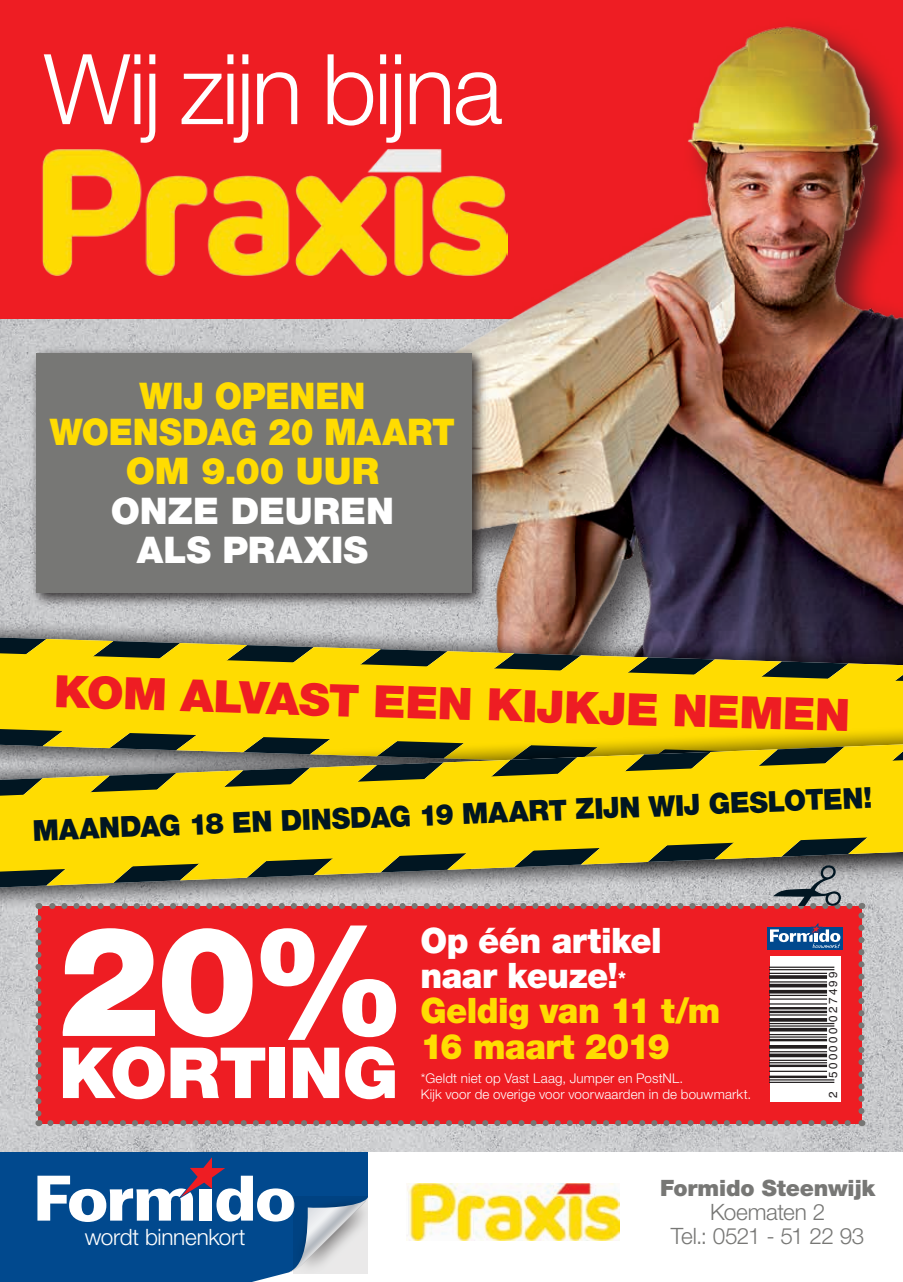
<style>
.page{position:relative;width:903px;height:1282px;background:#fff}
.page>*{position:absolute;margin:0;border:0;box-sizing:border-box;transform-origin:0 0}
.t1{font:900 152.85px "Helvetica Neue LT Std";color:#fff}
.t2{font:300 97.65px "Helvetica Neue LT Std";letter-spacing:-.03em;color:#fff}
.t3{font:900 70.5px "Helvetica Neue LT Std";letter-spacing:-.01em;color:#fff}
.t4{font:900 44.7px "Helvetica Neue LT Std";color:#ee1d23;scale:1.04 1}
.t5{font:900 36.75px/37.8px "Helvetica Neue LT Std";color:#ffdc01;text-align:center;scale:.93 1}
.t6{font:900 36.75px/39.3px "Helvetica Neue LT Std";color:#fff;text-align:center}
.t7{font:900 35.1px/35.1px "Helvetica Neue LT Std";letter-spacing:-.015em;color:#ffdc01;scale:.96 1}
.t8{font:900 28.95px "Helvetica Neue LT Std";color:#011622;scale:.96 1}
.t9{font:300 22.5px "Helvetica Neue LT Std";letter-spacing:-.02em;color:#777775}
.t10{font:900 22.5px "Helvetica Neue LT Std";letter-spacing:-.01em;color:#777775}
.t11{font:300 22.5px "Helvetica Neue LT Std";letter-spacing:-.015em;color:#fff}
.t12{font:300 13.35px/16px "Helvetica Neue LT Std";letter-spacing:.01em;color:#fff}
.t13{font:11.7px "Helvetica";letter-spacing:.195em;color:#231f20}
.s1{color:#fff}
.s2{font-size:17.55px;color:#fff}
</style>
<div class="page">
<img style="left:0;top:318px;width:903px;height:833px">
<div style="left:0;top:0;width:903px;height:318px;background:#ee1d23"></div>
<img style="left:279px;top:26px;width:624px;height:593px">
<div style="left:26px;top:343px;width:464px;height:268px;background:#231f20;opacity:.4"></div>
<div style="left:36px;top:353px;width:436px;height:239px;background:#777775"></div>
<svg style="left:0;top:619px;width:903px;height:18px;background:#918a91"></svg>
<svg style="left:0;top:637px;width:903px;height:489px;background:#d67a2c"></svg>
<svg style="left:770px;top:956px;width:71px;height:145px"></svg>
<hr style="left:770px;top:1081px;width:64px;height:1px;background:#231f20">
<hr style="left:770px;top:1079px;width:64px;height:1px;background:#231f20">
<hr style="left:770px;top:1075px;width:57px;height:3px;background:#231f20">
<hr style="left:770px;top:1070px;width:57px;height:1px;background:#231f20">
<hr style="left:770px;top:1064px;width:57px;height:3px;background:#231f20">
<hr style="left:770px;top:1062px;width:57px;height:1px;background:#231f20">
<hr style="left:770px;top:1059px;width:57px;height:1px;background:#231f20">
<svg style="left:770px;top:1053px;width:57px;height:4px"></svg>
<hr style="left:770px;top:1051px;width:57px;height:1px;background:#231f20">
<hr style="left:770px;top:1045px;width:57px;height:3px;background:#231f20">
<hr style="left:770px;top:1038px;width:57px;height:3px;background:#231f20">
<hr style="left:770px;top:1036px;width:57px;height:1px;background:#231f20">
<hr style="left:770px;top:1034px;width:57px;height:1px;background:#231f20">
<svg style="left:770px;top:1027px;width:57px;height:4px"></svg>
<hr style="left:770px;top:1025px;width:64px;height:1px;background:#231f20">
<hr style="left:770px;top:1022px;width:64px;height:2px;background:#231f20">
<hr style="left:770px;top:1018px;width:57px;height:3px;background:#231f20">
<hr style="left:770px;top:1014px;width:57px;height:1px;background:#231f20">
<hr style="left:770px;top:1010px;width:57px;height:3px;background:#231f20">
<hr style="left:770px;top:1007px;width:57px;height:2px;background:#231f20">
<hr style="left:770px;top:1003px;width:57px;height:1px;background:#231f20">
<hr style="left:770px;top:998px;width:57px;height:1px;background:#231f20">
<hr style="left:770px;top:994px;width:57px;height:2px;background:#231f20">
<svg style="left:770px;top:989px;width:57px;height:4px"></svg>
<svg style="left:770px;top:983px;width:57px;height:4px"></svg>
<hr style="left:770px;top:981px;width:57px;height:1px;background:#231f20">
<hr style="left:770px;top:975px;width:57px;height:3px;background:#231f20">
<hr style="left:770px;top:972px;width:57px;height:2px;background:#231f20">
<hr style="left:770px;top:969px;width:64px;height:1px;background:#231f20">
<hr style="left:770px;top:966px;width:64px;height:1px;background:#231f20">
<div style="left:0;top:1151px;width:368px;height:130px;background:#01498e"></div>
<svg style="left:37px;top:1157px;width:331px;height:124px"></svg>
<img style="left:407px;top:1183px;width:212px;height:57px">
<img style="left:42px;top:148px;width:465px;height:128px">
<h2 class="t2" style="left:44px;top:30px;width:460px">Wij zijn bijna</h2>
<h3 class="t5" style="left:50px;top:376px;width:437px">WIJ OPENEN<br>WOENSDAG 20 MAART<br>OM 9.00 UUR</h3>
<h3 class="t6" style="left:111px;top:491px;width:285px">ONZE DEUREN<br>ALS PRAXIS</h3>
<h3 class="t4" style="left:55px;top:663px;width:767px;rotate:2deg">KOM ALVAST EEN KIJKJE NEMEN</h3>
<h3 class="t8" style="left:32px;top:811px;width:876px;rotate:-2deg">MAANDAG 18 EN DINSDAG 19 MAART ZIJN WIJ GESLOTEN!</h3>
<h1 class="t1" style="left:57px;top:890px;width:350px">20%</h1>
<h3 class="t3" style="left:58px;top:1030px;width:342px">KORTING</h3>
<h3 class="t7" style="left:420px;top:923px;width:314px"><span class="s1">Op één artikel naar keuze!</span><span class="s2">*<br></span>Geldig van 11 t/m<br>16 maart 2019</h3>
<p class="t12" style="left:421px;top:1069px;width:332px">*Geldt niet op Vast Laag, Jumper en PostNL.<br>Kijk voor de overige voor voorwaarden in de bouwmarkt.</p>
<p class="t13" style="left:824px;top:1097px;width:128px;rotate:-90deg">2 500000 027499</p>
<h3 class="t10" style="left:660px;top:1173px;width:217px">Formido Steenwijk</h3>
<h3 class="t9" style="left:710px;top:1197px;width:117px">Koematen 2</h3>
<h3 class="t11" style="left:85px;top:1222px;width:162px">wordt binnenkort</h3>
<h3 class="t9" style="left:671px;top:1222px;width:195px">Tel.: 0521 - 51 22 93</h3>
</div>
